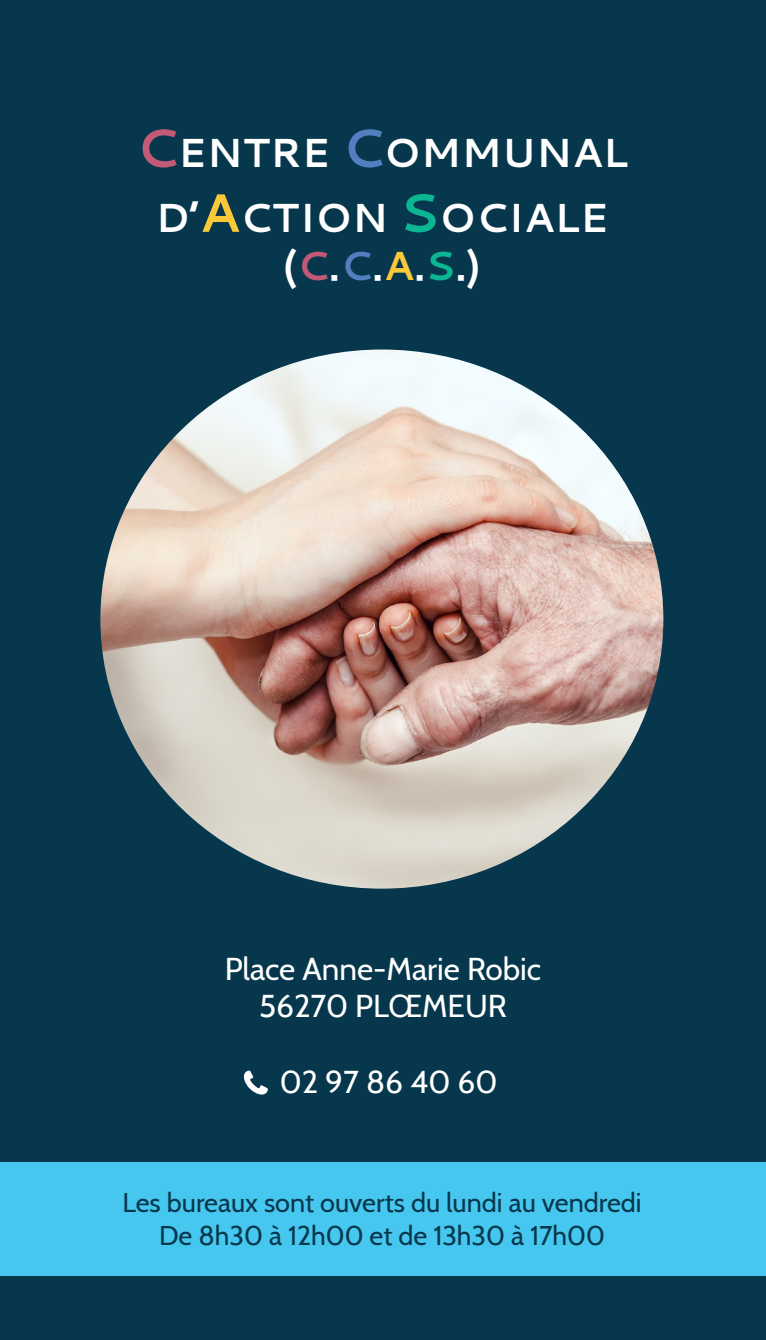
<style>
.page{position:relative;width:766px;height:1340px;background:#fff}
.page>*{position:absolute;margin:0;border:0;box-sizing:border-box;transform-origin:0 0}
.t1{font:700 40.5px/64.8px "Cantarell";color:#fff;text-align:center}
.t2{font:31.5px/37.8px "Cabin";color:#fff;text-align:center}
.t3{font:27px/32.4px "Cabin";color:#06374c;text-align:center}
.s1{font-size:54px;color:#c35a75}
.s2{font-size:54px;color:#537fc1}
.s3{font-size:54px;color:#fac93a}
.s4{font-size:54px;color:#0cb692}
.s5{color:#c35a75}
.s6{color:#537fc1}
.s7{color:#fac93a}
.s8{color:#0cb692}
</style>
<div class="page">
<div style="left:0;top:0;width:765px;height:1339px;background:#06374c"></div>
<svg style="left:243px;top:1070px;width:25px;height:25px"></svg>
<div style="left:0;top:1161px;width:765px;height:114px;background:#46c7ef"></div>
<img style="left:100px;top:349px;width:563px;height:539px">
<p class="t1" style="left:135px;top:119px;width:494px"><span class="s1">C</span>ENTRE <span class="s2">C</span>OMMUNAL<br>D’<span class="s3">A</span>CTION <span class="s4">S</span>OCIALE</p>
<p class="t1" style="left:282px;top:232px;width:201px">(<span class="s5">C</span>.<span class="s6">C</span>.<span class="s7">A</span>.<span class="s8">S</span>.)</p>
<p class="t2" style="left:225px;top:947px;width:318px">Place Anne-Marie Robic<br>56270 PLŒMEUR</p>
<p class="t2" style="left:279px;top:1060px;width:219px">02 97 86 40 60</p>
<p class="t3" style="left:122px;top:1184px;width:520px">Les bureaux sont ouverts du lundi au vendredi<br>De 8h30 à 12h00 et de 13h30 à 17h00</p>
</div>
